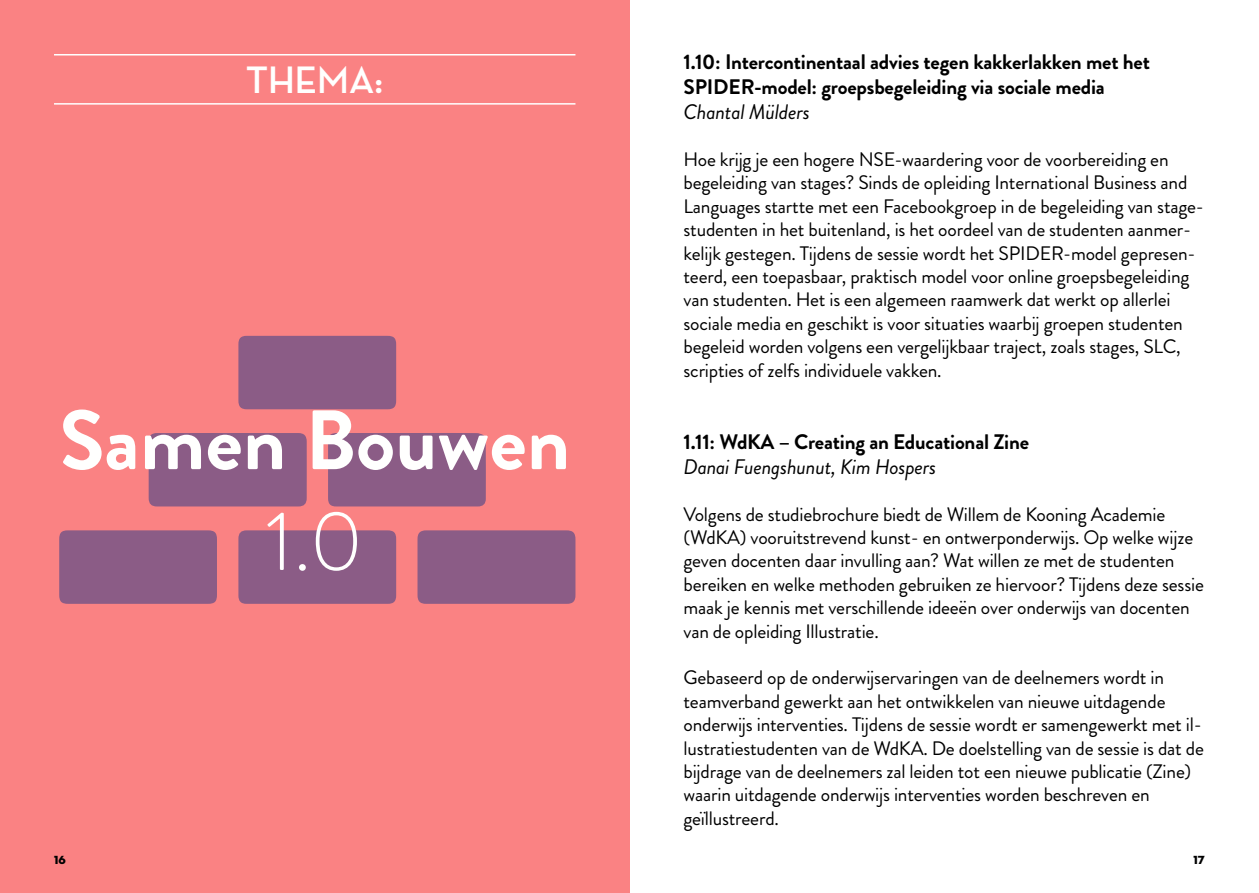
<style>
.page{position:relative;width:1259px;height:893px;background:#fff}
.page>*{position:absolute;margin:0;border:0;box-sizing:border-box;transform-origin:0 0}
.t1{font:700 84px "Brandon Grotesque";color:#fffffe}
.t2{font:300 84px "Brandon Grotesque";color:#fffffe}
.t3{font:700 39px "Neutra Disp";color:#fffffe}
.t4{font:700 21px/25.2px "Brandon Grotesque";letter-spacing:-.01em;color:#000}
.t5{font:italic 21px "Brandon Grotesque";letter-spacing:-.01em;color:#000}
.t6{font:19.5px/23.4px "Brandon Grotesque";letter-spacing:-.01em;color:#000}
.t7{font:12px "Neutra Disp Titling";color:#000}
</style>
<div class="page">
<div style="left:0;top:0;width:629px;height:893px;background:#fa8283"></div>
<div style="left:417px;top:530px;width:158px;height:74px;background:#8b5c86"></div>
<div style="left:149px;top:433px;width:158px;height:73px;background:#8b5c86"></div>
<div style="left:328px;top:433px;width:158px;height:73px;background:#8b5c86"></div>
<div style="left:238px;top:336px;width:158px;height:73px;background:#8b5c86"></div>
<div style="left:238px;top:530px;width:158px;height:74px;background:#8b5c86"></div>
<div style="left:59px;top:530px;width:158px;height:74px;background:#8b5c86"></div>
<hr style="left:54px;top:54px;width:521px;height:2px;background:#fff">
<hr style="left:54px;top:103px;width:521px;height:2px;background:#fff">
<h2 class="t3" style="left:246px;top:58px;width:139px">THEMA:</h2>
<h1 class="t1" style="left:59px;top:382px;width:512px">Samen Bouwen</h1>
<h1 class="t2" style="left:266px;top:484px;width:99px">1.0</h1>
<p class="t4" style="left:683px;top:49px;width:468px">1.10: Intercontinentaal advies tegen kakkerlakken met het<br>SPIDER-model: groepsbegeleiding via sociale media</p>
<p class="t5" style="left:683px;top:97px;width:128px">Chantal Mülders</p>
<p class="t6" style="left:683px;top:148px;width:522px">Hoe krijg je een hogere NSE-waardering voor de voorbereiding en begeleiding van stages? Sinds de opleiding International Business and Languages startte met een Facebookgroep in de begeleiding van stage&shy;studenten in het buitenland, is het oordeel van de studenten aanmer&shy;kelijk gestegen. Tijdens de sessie wordt het SPIDER-model gepresen&shy;teerd, een toepasbaar, praktisch model voor online groepsbegeleiding van studenten. Het is een algemeen raamwerk dat werkt op allerlei sociale media en geschikt is voor situaties waarbij groepen studenten begeleid worden volgens een vergelijkbaar traject, zoals stages, SLC, scripties of zelfs individuele vakken.</p>
<p class="t4" style="left:683px;top:429px;width:347px">1.11: WdKA – Creating an Educational Zine</p>
<p class="t5" style="left:683px;top:452px;width:254px">Danai Fuengshunut, Kim Hospers</p>
<p class="t6" style="left:683px;top:502px;width:522px">Volgens de studiebrochure biedt de Willem de Kooning Academie (WdKA) vooruitstrevend kunst- en ontwerponderwijs. Op welke wijze geven docenten daar invulling aan? Wat willen ze met de studenten bereiken en welke methoden gebruiken ze hiervoor? Tijdens deze sessie maak je kennis met verschillende ideeën over onderwijs van docenten van de opleiding Illustratie.</p>
<p class="t6" style="left:683px;top:666px;width:522px">Gebaseerd op de onderwijservaringen van de deelnemers wordt in teamverband gewerkt aan het ontwikkelen van nieuwe uitdagende onderwijs interventies. Tijdens de sessie wordt er samengewerkt met il&shy;lustratiestudenten van de WdKA. De doelstelling van de sessie is dat de bijdrage van de deelnemers zal leiden tot een nieuwe publicatie (Zine) waarin uitdagende onderwijs interventies worden beschreven en geïllustreerd.</p>
<p class="t7" style="left:54px;top:852px;width:13px">16</p>
<p class="t7" style="left:1193px;top:852px;width:13px">17</p>
</div>
